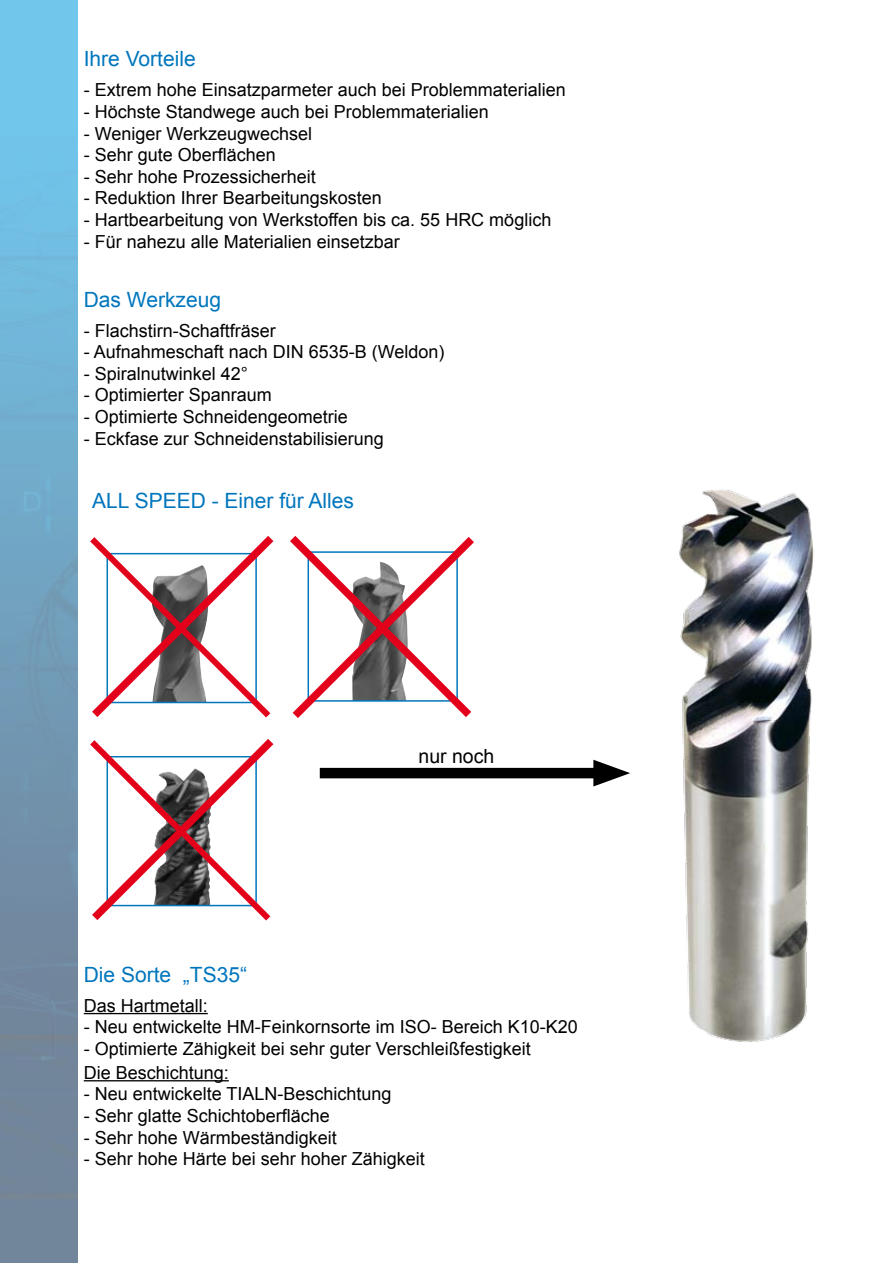
<style>
.page{position:relative;width:893px;height:1263px;background:#fff}
.page>*{position:absolute;margin:0;border:0;box-sizing:border-box;transform-origin:0 0}
.t1{font:21px "Arial";color:#0076bd}
.t2{font:19.5px "Arial";color:#000}
.t3{font:18px/24px "Arial";color:#000}
</style>
<div class="page">
<svg style="left:90px;top:536px;width:392px;height:385px"></svg>
<img style="left:679px;top:489px;width:135px;height:553px">
<div style="left:320px;top:768px;width:289px;height:10px;background:#000"></div>
<svg style="left:593px;top:760px;width:37px;height:26px"></svg>
<hr style="left:84px;top:1013px;width:124px;height:1px;background:#000">
<hr style="left:84px;top:1080px;width:145px;height:1px;background:#000">
<p class="t1" style="left:84px;top:45px;width:114px">Ihre Vorteile</p>
<p class="t3" style="left:84px;top:78px;width:484px">- Extrem hohe Einsatzparmeter auch bei Problemmaterialien</p>
<p class="t3" style="left:84px;top:100px;width:407px">- Höchste Standwege auch bei Problemmaterialien</p>
<p class="t3" style="left:84px;top:121px;width:230px">- Weniger Werkzeugwechsel</p>
<p class="t3" style="left:84px;top:143px;width:194px">- Sehr gute Oberflächen</p>
<p class="t3" style="left:84px;top:165px;width:234px">- Sehr hohe Prozessicherheit</p>
<p class="t3" style="left:84px;top:186px;width:300px">- Reduktion Ihrer Bearbeitungskosten</p>
<p class="t3" style="left:84px;top:208px;width:469px">- Hartbearbeitung von Werkstoffen bis ca. 55 HRC möglich</p>
<p class="t3" style="left:84px;top:229px;width:318px">- Für nahezu alle Materialien einsetzbar</p>
<p class="t1" style="left:84px;top:285px;width:139px">Das Werkzeug</p>
<p class="t3" style="left:84px;top:318px;width:194px">- Flachstirn-Schaftfräser</p>
<p class="t3" style="left:84px;top:340px;width:362px">- Aufnahmeschaft nach DIN 6535-B (Weldon)</p>
<p class="t3" style="left:84px;top:362px;width:166px">- Spiralnutwinkel 42°</p>
<p class="t3" style="left:84px;top:383px;width:190px">- Optimierter Spanraum</p>
<p class="t3" style="left:84px;top:405px;width:266px">- Optimierte Schneidengeometrie</p>
<p class="t3" style="left:84px;top:426px;width:302px">- Eckfase zur Schneidenstabilisierung</p>
<p class="t1" style="left:92px;top:487px;width:263px">ALL SPEED - Einer für Alles</p>
<p class="t2" style="left:419px;top:743px;width:77px">nur noch</p>
<p class="t1" style="left:84px;top:960px;width:165px">Die Sorte „TS35“</p>
<p class="t3" style="left:84px;top:993px;width:126px">Das Hartmetall:</p>
<p class="t3" style="left:84px;top:1015px;width:496px">- Neu entwickelte HM-Feinkornsorte im ISO- Bereich K10-K20</p>
<p class="t3" style="left:84px;top:1037px;width:449px">- Optimierte Zähigkeit bei sehr guter Verschleißfestigkeit<br>Die Beschichtung:</p>
<p class="t3" style="left:84px;top:1082px;width:309px">- Neu entwickelte TIALN-Beschichtung</p>
<p class="t3" style="left:84px;top:1104px;width:248px">- Sehr glatte Schichtoberfläche</p>
<p class="t3" style="left:84px;top:1125px;width:255px">- Sehr hohe Wärmbeständigkeit</p>
<p class="t3" style="left:84px;top:1147px;width:343px">- Sehr hohe Härte bei sehr hoher Zähigkeit</p>
</div>
